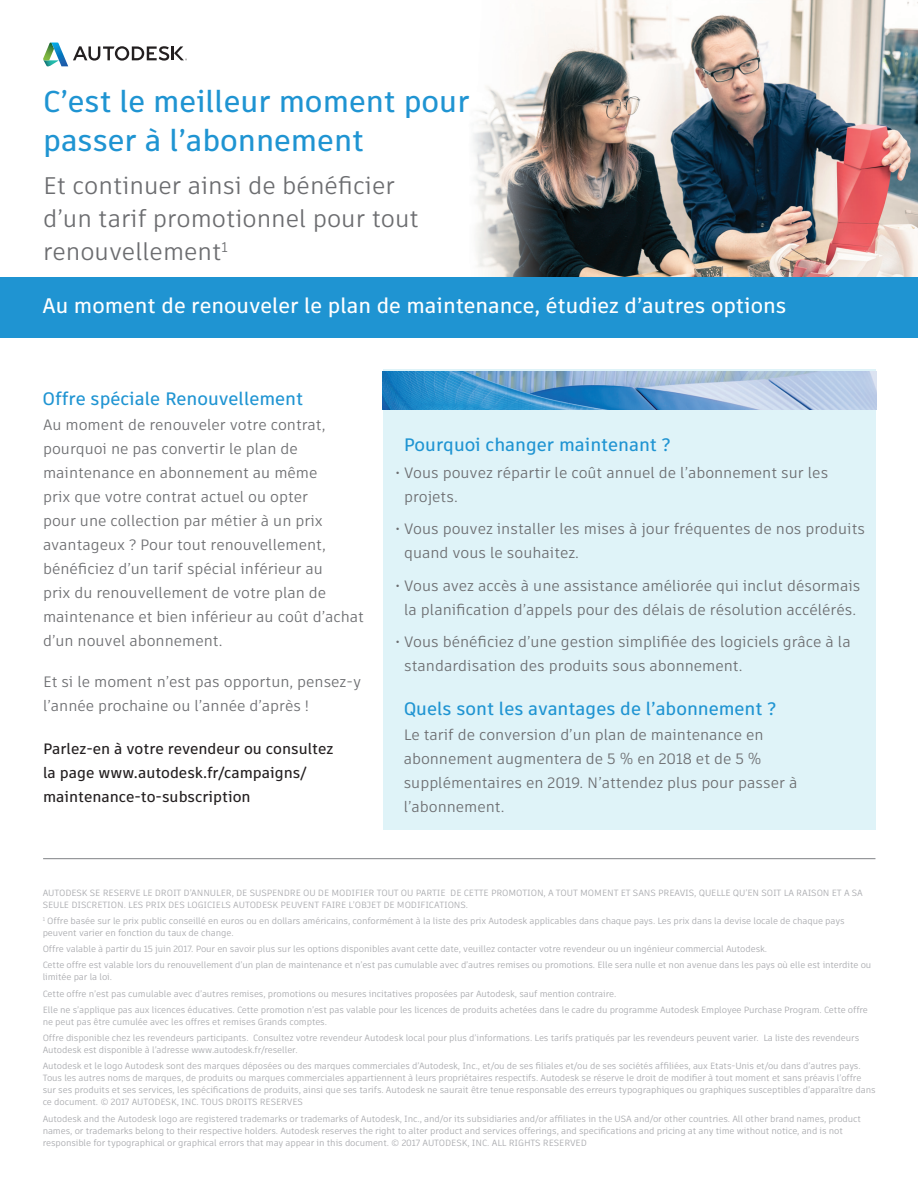
<style>
.page{position:relative;width:918px;height:1188px;background:#fff}
.page>*{position:absolute;margin:0;border:0;box-sizing:border-box;transform-origin:0 0}
.t1{font:500 30px/39px "Artifakt Element";color:#1f94d2}
.t2{font:24px/33px "Artifakt Element";color:#6c6d70}
.t3{font:500 21px "Artifakt Element";color:#fff}
.Headline{font:500 18px "Artifakt Element";color:#1f94d2}
.Body_copy{font:15px/24px "Artifakt Element";color:#6c6d70}
.t4{font:500 15px/24px "Artifakt Element";color:#231f20}
.t5{font:9px/12px "Artifakt Element";letter-spacing:-.01em;color:#a8a9ad}
</style>
<div class="page">
<div style="left:384px;top:370px;width:492px;height:460px;background:#dff3f8"></div>
<img style="left:473px;top:0;width:445px;height:277px">
<svg style="left:43px;top:43px;width:144px;height:23px"></svg>
<div style="left:0;top:277px;width:918px;height:60px;background:#1f94d2"></div>
<hr style="left:43px;top:858px;width:832px;height:1px;background:#808285">
<img style="left:383px;top:372px;width:493px;height:38px">
<p class="t1" style="left:43px;top:82px;width:428px">C’est le meilleur moment pour passer à l’abonnement</p>
<p class="t2" style="left:43px;top:169px;width:377px">Et continuer ainsi de bénéficier d’un tarif promotionnel pour tout renouvellement<sup>1</sup></p>
<p class="t3" style="left:43px;top:291px;width:745px">Au moment de renouveler le plan de maintenance, étudiez d’autres options</p>
<p class="Headline" style="left:43px;top:386px;width:262px">Offre spéciale Renouvellement</p>
<p class="Body_copy" style="left:43px;top:413px;width:323px">Au moment de renouveler votre contrat, pourquoi ne pas convertir le plan de maintenance en abonnement au même<br>prix que votre contrat actuel ou opter<br>pour une collection par métier à un prix avantageux ? Pour tout renouvellement, bénéficiez d’un tarif spécial inférieur au<br>prix du renouvellement de votre plan de maintenance et bien inférieur au coût d’achat d’un nouvel abonnement.</p>
<p class="Body_copy" style="left:43px;top:670px;width:320px">Et si le moment n’est pas opportun, pensez-y l’année prochaine ou l’année d’après !</p>
<p class="t4" style="left:43px;top:736px;width:292px">Parlez-en à votre revendeur ou consultez la page www.autodesk.fr/campaigns/ maintenance-to-subscription</p>
<p class="Headline" style="left:404px;top:432px;width:268px">Pourquoi changer maintenant ?</p>
<p class="Body_copy" style="left:404px;top:461px;width:426px;text-indent:-9px">• Vous pouvez répartir le coût annuel de l’abonnement sur les projets.</p>
<p class="Body_copy" style="left:404px;top:517px;width:462px;text-indent:-9px">• Vous pouvez installer les mises à jour fréquentes de nos produits quand vous le souhaitez.</p>
<p class="Body_copy" style="left:396px;top:574px;width:466px;text-align:center">• Vous avez accès à une assistance améliorée qui inclut désormais la planification d’appels pour des délais de résolution accélérés.</p>
<p class="Body_copy" style="left:404px;top:630px;width:448px;text-indent:-9px">• Vous bénéficiez d’une gestion simplifiée des logiciels grâce à la standardisation des produits sous abonnement.</p>
<p class="Headline" style="left:404px;top:696px;width:374px">Quels sont les avantages de l’abonnement ?</p>
<p class="Body_copy" style="left:404px;top:723px;width:395px">Le tarif de conversion d’un plan de maintenance en abonnement augmentera de 5 % en 2018 et de 5 % supplémentaires en 2019. N’attendez plus pour passer à l’abonnement.</p>
<p class="t5" style="left:43px;top:887px;width:822px">AUTODESK SE RESERVE LE DROIT D’ANNULER, DE SUSPENDRE OU DE MODIFIER TOUT OU PARTIE DE CETTE PROMOTION, A TOUT MOMENT ET SANS PREAVIS, QUELLE QU’EN SOIT LA RAISON ET A SA<br>SEULE DISCRETION. LES PRIX DES LOGICIELS AUTODESK PEUVENT FAIRE L’OBJET DE MODIFICATIONS.</p>
<p class="t5" style="left:43px;top:915px;width:803px"><sup>1</sup> Offre basée sur le prix public conseillé en euros ou en dollars américains, conformément à la liste des prix Autodesk applicables dans chaque pays. Les prix dans la devise locale de chaque pays peuvent varier en fonction du taux de change.</p>
<p class="t5" style="left:43px;top:943px;width:726px">Offre valable à partir du 15 juin 2017. Pour en savoir plus sur les options disponibles avant cette date, veuillez contacter votre revendeur ou un ingénieur commercial Autodesk.</p>
<p class="t5" style="left:43px;top:959px;width:830px">Cette offre est valable lors du renouvellement d’un plan de maintenance et n’est pas cumulable avec d’autres remises ou promotions. Elle sera nulle et non avenue dans les pays où elle est interdite ou limitée par la loi.</p>
<p class="t5" style="left:43px;top:988px;width:575px">Cette offre n’est pas cumulable avec d’autres remises, promotions ou mesures incitatives proposées par Autodesk, sauf mention contraire.</p>
<p class="t5" style="left:43px;top:1004px;width:827px">Elle ne s’applique pas aux licences éducatives. Cette promotion n’est pas valable pour les licences de produits achetées dans le cadre du programme Autodesk Employee Purchase Program. Cette offre ne peut pas être cumulée avec les offres et remises Grands comptes.</p>
<p class="t5" style="left:43px;top:1032px;width:818px">Offre disponible chez les revendeurs participants. Consultez votre revendeur Autodesk local pour plus d’informations. Les tarifs pratiqués par les revendeurs peuvent varier. La liste des revendeurs<br>Autodesk est disponible à l’adresse www.autodesk.fr/reseller.</p>
<p class="t5" style="left:43px;top:1060px;width:834px">Autodesk et le logo Autodesk sont des marques déposées ou des marques commerciales d’Autodesk, Inc., et/ou de ses filiales et/ou de ses sociétés affiliées, aux Etats-Unis et/ou dans d’autres pays.<br>Tous les autres noms de marques, de produits ou marques commerciales appartiennent à leurs propriétaires respectifs. Autodesk se réserve le droit de modifier à tout moment et sans préavis l’offre sur ses produits et ses services, les spécifications de produits, ainsi que ses tarifs. Autodesk ne saurait être tenue responsable des erreurs typographiques ou graphiques susceptibles d’apparaître dans ce document. © 2017 AUTODESK, INC. TOUS DROITS RESERVES</p>
<p class="t5" style="left:43px;top:1113px;width:820px">Autodesk and the Autodesk logo are registered trademarks or trademarks of Autodesk, Inc., and/or its subsidiaries and/or affiliates in the USA and/or other countries. All other brand names, product names, or trademarks belong to their respective holders. Autodesk reserves the right to alter product and services offerings, and specifications and pricing at any time without notice, and is not responsible for typographical or graphical errors that may appear in this document. © 2017 AUTODESK, INC. ALL RIGHTS RESERVED</p>
</div>
